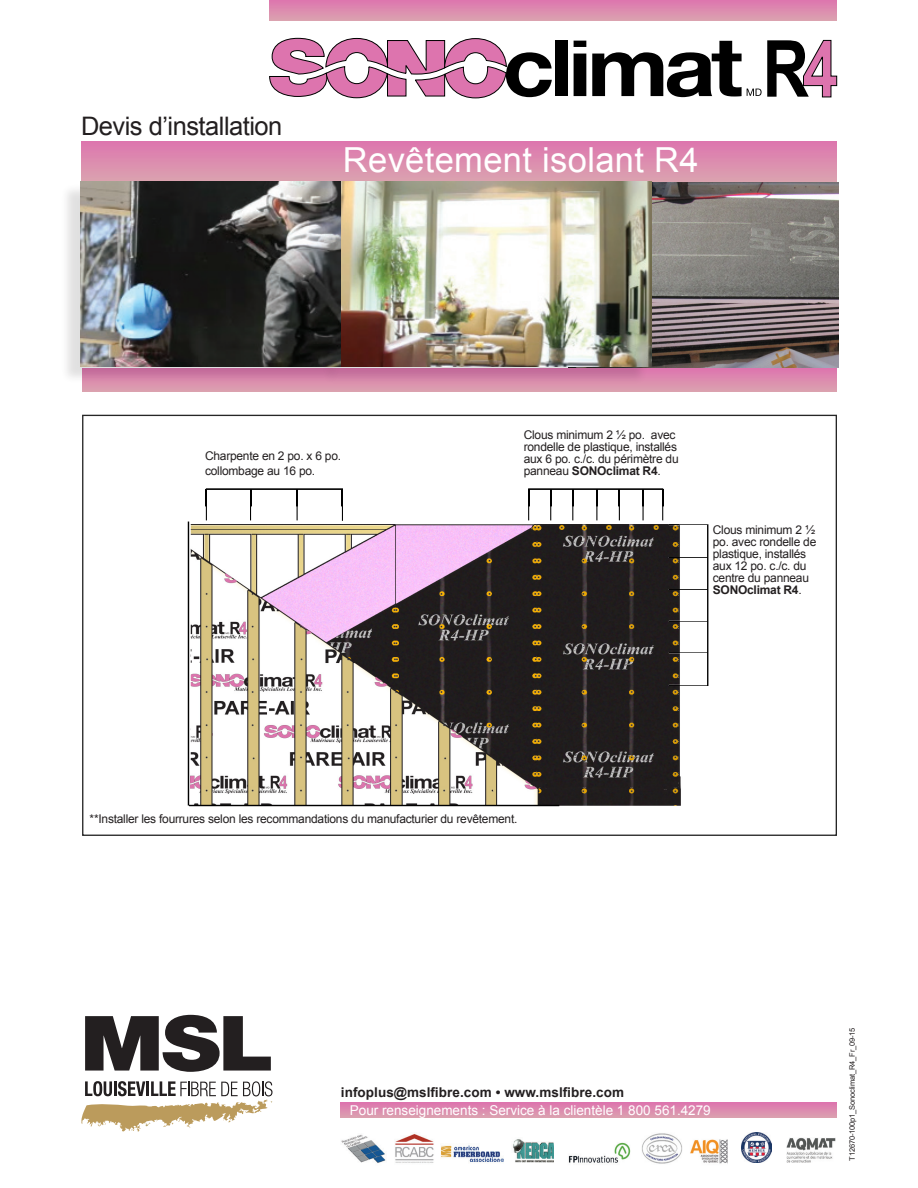
<style>
.page{position:relative;width:918px;height:1188px;background:#fff}
.page>*{position:absolute;margin:0;border:0;box-sizing:border-box;transform-origin:0 0}
.t1{font:34.5px "Arial";letter-spacing:.01em;color:#fff}
.t2{font:25.5px "Arial";letter-spacing:-.02em;color:#231f20}
.t3{font:13.5px "Arial";color:#fff}
.t4{font:700 13.5px "Arial";letter-spacing:.005em;color:#231f20}
.t5{font:12px/12px "Arial";letter-spacing:-.02em;color:#231f20}
.t6{font:7.5px "Arial";letter-spacing:-.02em;color:#231f20}
.s1{font-weight:700}
</style>
<div class="page">
<div style="left:269px;top:0;width:568px;height:20px;background:linear-gradient(to bottom,#dd76ae,#db9eaf)"></div>
<div style="left:81px;top:141px;width:756px;height:40px;background:linear-gradient(to bottom,#dd75ae,#dba1af)"></div>
<svg style="left:82px;top:369px;width:755px;height:23px;background:#db93ae"></svg>
<svg style="left:340px;top:1103px;width:497px;height:15px;background:#dc8bae"></svg>
<img style="left:341px;top:1134px;width:45px;height:29px">
<img style="left:395px;top:1134px;width:39px;height:29px">
<img style="left:786px;top:1138px;width:49px;height:24px">
<img style="left:742px;top:1132px;width:30px;height:30px">
<img style="left:642px;top:1133px;width:40px;height:31px">
<img style="left:513px;top:1139px;width:41px;height:24px">
<img style="left:441px;top:1145px;width:63px;height:17px">
<img style="left:568px;top:1142px;width:63px;height:21px">
<img style="left:690px;top:1139px;width:37px;height:25px">
<svg style="left:85px;top:1015px;width:186px;height:57px"></svg>
<svg style="left:81px;top:1081px;width:192px;height:51px"></svg>
<svg style="left:269px;top:38px;width:283px;height:61px"></svg>
<div style="left:555px;top:41px;width:13px;height:55px;background:#000"></div>
<svg style="left:574px;top:41px;width:12px;height:55px"></svg>
<svg style="left:592px;top:40px;width:245px;height:58px"></svg>
<hr style="left:528px;top:488px;width:135px;height:2px;background:#000">
<hr style="left:528px;top:489px;width:1px;height:31px;background:#000">
<hr style="left:550px;top:489px;width:1px;height:31px;background:#000">
<hr style="left:572px;top:489px;width:1px;height:31px;background:#000">
<hr style="left:596px;top:489px;width:1px;height:31px;background:#000">
<hr style="left:619px;top:489px;width:1px;height:31px;background:#000">
<hr style="left:643px;top:489px;width:1px;height:31px;background:#000">
<hr style="left:662px;top:489px;width:1px;height:31px;background:#000">
<hr style="left:206px;top:488px;width:137px;height:2px;background:#000">
<hr style="left:206px;top:489px;width:1px;height:31px;background:#000">
<hr style="left:250px;top:489px;width:1px;height:31px;background:#000">
<hr style="left:297px;top:489px;width:1px;height:31px;background:#000">
<hr style="left:342px;top:489px;width:1px;height:32px;background:#000">
<img style="left:191px;top:506px;width:518px;height:300px">
<hr style="left:188px;top:522px;width:1px;height:284px;background:#000">
<hr style="left:189px;top:805px;width:370px;height:1px;background:#000">
<img style="left:651px;top:182px;width:188px;height:185px">
<div style="left:61px;top:183px;width:279px;height:201px;background:#231f20;opacity:.14"></div>
<img style="left:80px;top:182px;width:571px;height:185px">
<div style="left:322px;top:183px;width:326px;height:202px;background:#231f20;opacity:.14"></div>
<h2 class="t2" style="left:81px;top:109px;width:203px">Devis d’installation</h2>
<h1 class="t1" style="left:343px;top:137px;width:357px">Revêtement isolant R4</h1>
<p class="t5" style="left:205px;top:448px;width:138px;line-height:15.3px">Charpente en 2 po. x 6 po. collombage au 16 po.</p>
<p class="t5" style="left:524px;top:429px;width:156px">Clous minimum 2 ½ po. avec rondelle de plastique, installés aux 6 po. c./c. du périmètre du panneau <span class="s1">SONOclimat R4</span>.</p>
<p class="t5" style="left:713px;top:524px;width:105px">Clous minimum 2 ½ po. avec rondelle de plastique, installés aux 12 po. c./c. du centre du panneau<br><span class="s1">SONOclimat R4</span>.</p>
<p class="t5" style="left:90px;top:813px;width:429px">**Installer les fourrures selon les recommandations du manufacturier du revêtement.</p>
<p class="t4" style="left:341px;top:1083px;width:285px">infoplus@mslfibre.com • www.mslfibre.com</p>
<p class="t3" style="left:350px;top:1101px;width:362px">Pour renseignements : Service à la clientèle 1 800 561.4279</p>
<p class="t6" style="left:847px;top:1161px;width:135px;rotate:-90deg">T12670-100p1_Sonoclimat_R4_Fr_09-15</p>
</div>
